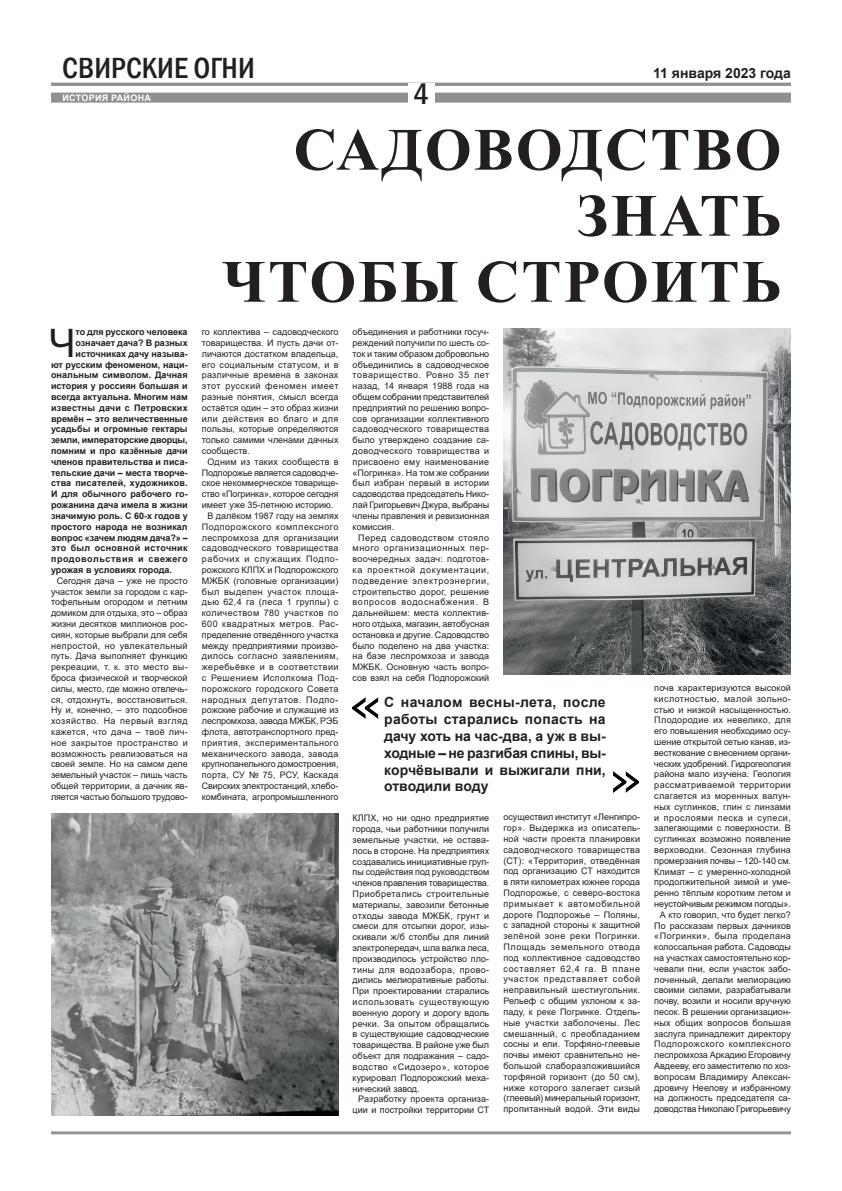
<style>
.page{position:relative;width:842px;height:1191px;background:#fff}
.page>*{position:absolute;margin:0;border:0;box-sizing:border-box;transform-origin:0 0}
.Основной_заголовок{font:700 60px "Times New Roman";letter-spacing:.035em;color:#231f20}
.Основной_текст{font:39.2px "Arial";color:#231f20}
.Основной_текст-2{font:500 condensed 30px "Franklin Gothic";color:#231f20}
.Основной_текст-3{font:700 14px/16.8px "Arial";color:#231f20;text-align:justify}
.Основной_текст-4{font:9px/10.8px "Arial";color:#231f20;text-align:justify}
.Основной_текст-5{font:700 9px "Arial";color:#231f20}
.Основной_текст-6{font:700 9px "Arial";letter-spacing:.02em;color:#231f20}
.Основной_текст-7{font:700 9px "Arial";letter-spacing:.035em;color:#231f20}
.Основной_текст-8{font:700 9px "Arial";letter-spacing:.06em;color:#231f20}
.Основной_текст-9{font:700 9px "Arial";letter-spacing:.035em;color:#fff}
</style>
<div class="page">
<hr style="left:51px;top:83px;width:740px;height:3px;background:#231f20">
<div style="left:51px;top:93px;width:740px;height:10px;background:#918f8f"></div>
<div style="left:408px;top:83px;width:27px;height:21px;background:#fff"></div>
<hr style="left:51px;top:1131px;width:740px;height:3px;background:#939598">
<img style="left:51px;top:814px;width:287px;height:301px">
<img style="left:503px;top:329px;width:288px;height:345px">
<img style="left:353px;top:697px;width:25px;height:21px">
<img style="left:613px;top:771px;width:26px;height:21px">
<p class="Основной_текст-2" style="left:62px;top:48px;width:194px">СВИРСКИЕ ОГНИ</p>
<p class="Основной_текст-3" style="left:653px;top:65px;width:139px">11 января 2023 года</p>
<p class="Основной_текст-9" style="left:63px;top:91px;width:90px">ИСТОРИЯ РАЙОНА</p>
<p class="Основной_текст-2" style="left:413px;top:74px;width:17px">4</p>
<p class="Основной_текст" style="left:49px;top:316px;width:28px">Ч</p>
<p class="Основной_текст-5" style="left:75px;top:326px;width:114px">то для русского человека</p>
<p class="Основной_текст-5" style="left:75px;top:336px;width:114px">означает дача? В разных</p>
<p class="Основной_текст-5" style="left:75px;top:347px;width:114px">источниках дачу называ-</p>
<p class="Основной_текст-5" style="left:51px;top:358px;width:138px">ют русским феноменом, наци-</p>
<p class="Основной_текст-5" style="left:51px;top:369px;width:138px">ональным символом. Дачная</p>
<p class="Основной_текст-5" style="left:51px;top:380px;width:138px">история у россиян большая и</p>
<p class="Основной_текст-5" style="left:51px;top:390px;width:138px">всегда актуальна. Многим нам</p>
<p class="Основной_текст-6" style="left:51px;top:401px;width:138px">известны дачи с Петровских</p>
<p class="Основной_текст-5" style="left:51px;top:412px;width:138px">времён – это величественные</p>
<p class="Основной_текст-5" style="left:51px;top:423px;width:138px">усадьбы и огромные гектары</p>
<p class="Основной_текст-5" style="left:51px;top:434px;width:138px">земли, императорские дворцы,</p>
<p class="Основной_текст-5" style="left:51px;top:444px;width:138px">помним и про казённые дачи</p>
<p class="Основной_текст-5" style="left:51px;top:455px;width:138px">членов правительства и писа-</p>
<p class="Основной_текст-5" style="left:51px;top:466px;width:138px">тельские дачи – места творче-</p>
<p class="Основной_текст-5" style="left:51px;top:477px;width:138px">ства писателей, художников.</p>
<p class="Основной_текст-5" style="left:51px;top:488px;width:138px">И для обычного рабочего го-</p>
<p class="Основной_текст-5" style="left:51px;top:498px;width:138px">рожанина дача имела в жизни</p>
<p class="Основной_текст-5" style="left:51px;top:509px;width:138px">значимую роль. С 60-х годов у</p>
<p class="Основной_текст-5" style="left:51px;top:520px;width:138px">простого народа не возникал</p>
<p class="Основной_текст-5" style="left:51px;top:531px;width:138px">вопрос «зачем людям дача?» –</p>
<p class="Основной_текст-7" style="left:51px;top:542px;width:138px">это был основной источник</p>
<p class="Основной_текст-8" style="left:51px;top:552px;width:138px">продовольствия и свежего</p>
<p class="Основной_текст-5" style="left:51px;top:563px;width:122px">урожая в условиях города.</p>
<p class="Основной_текст-4" style="left:51px;top:575px;width:138px;text-indent:6px">Сегодня дача – уже не просто участок земли за городом с кар&shy;тофельным огородом и летним домиком для отдыха, это – образ жизни десятков миллионов рос&shy;сиян, которые выбрали для себя непростой, но увлекательный путь. Дача выполняет функцию рекреации, т. к. это место вы&shy;броса физической и творческой силы, место, где можно отвлечь&shy;ся, отдохнуть, восстановиться.<br>Ну и, конечно, – это подсобное хозяйство. На первый взгляд кажется, что дача – твоё лич&shy;ное закрытое пространство и возможность реализоваться на своей земле. Но на самом деле земельный участок – лишь часть общей территории, а дачник яв&shy;ляется частью большого трудово-</p>
<p class="Основной_заголовок" style="left:294px;top:106px;width:489px">САДОВОДСТВО</p>
<p class="Основной_заголовок" style="left:577px;top:172px;width:206px">ЗНАТЬ</p>
<p class="Основной_заголовок" style="left:222px;top:238px;width:561px">ЧТОБЫ СТРОИТЬ</p>
<p class="Основной_текст-4" style="left:202px;top:326px;width:138px">го коллектива – садоводческого товарищества. И пусть дачи от&shy;личаются достатком владельца, его социальным статусом, и в различные времена в законах этот русский феномен имеет разные понятия, смысл всегда остаётся один – это образ жизни или действия во благо и для пользы, которые определяются только самими членами дачных сообществ.</p>
<p class="Основной_текст-4" style="left:202px;top:456px;width:138px;text-indent:6px">Одним из таких сообществ в Подпорожье является садоводче&shy;ское некоммерческое товарище&shy;ство «Погринка», которое сегодня имеет уже 35-летнюю историю.</p>
<p class="Основной_текст-4" style="left:202px;top:510px;width:138px;text-indent:6px">В далёком 1987 году на землях Подпорожского комплексного леспромхоза для организации садоводческого товарищества рабочих и служащих Подпо&shy;рожского КЛПХ и Подпорожского МЖБК (головные организации) был выделен участок площа&shy;дью 62,4 га (леса 1 группы) с количеством 780 участков по 600 квадратных метров. Рас&shy;пределение отведённого участка между предприятиями произво&shy;дилось согласно заявлениям, жеребьёвке и в соответствии с Решением Исполкома Под&shy;порожского городского Совета народных депутатов. Подпо&shy;рожские рабочие и служащие из леспромхоза, завода МЖБК, РЭБ флота, автотранспортного пред&shy;приятия, экспериментального механического завода, завода крупнопанельного домостроения, порта, СУ № 75, РСУ, Каскада Свирских электростанций, хлебо&shy;комбината, агропромышленного</p>
<p class="Основной_текст-4" style="left:353px;top:326px;width:138px">объединения и работники госуч&shy;реждений получили по шесть со&shy;ток и таким образом добровольно объединились в садоводческое товарищество. Ровно 35 лет назад, 14 января 1988 года на общем собрании представителей предприятий по решению вопро&shy;сов организации коллективного садоводческого товарищества было утверждено создание са&shy;доводческого товарищества и присвоено ему наименование «Погринка». На том же собрании был избран первый в истории садоводства председатель Нико&shy;лай Григорьевич Джура, выбраны члены правления и ревизионная комиссия.</p>
<p class="Основной_текст-4" style="left:353px;top:532px;width:138px;text-indent:6px">Перед садоводством стояло много организационных пер&shy;воочередных задач: подготов&shy;ка проектной документации, подведение электроэнергии, строительство дорог, решение вопросов водоснабжения. В дальнейшем: места коллектив&shy;ного отдыха, магазин, автобусная остановка и другие. Садоводство было поделено на два участка: на базе леспромхоза и завода МЖБК. Основную часть вопро&shy;сов взял на себя Подпорожский</p>
<p class="Основной_текст-4" style="left:654px;top:682px;width:138px">почв характеризуются высокой кислотностью, малой зольно&shy;стью и низкой насыщенностью.<br>Плодородие их невелико, для его повышения необходимо осу&shy;шение открытой сетью канав, из&shy;весткование с внесением органи&shy;ческих удобрений. Гидрогеология района мало изучена. Геология рассматриваемой территории слагается из моренных валун&shy;ных суглинков, глин с линзами и прослоями песка и супеси, залегающими с поверхности. В суглинках возможно появление верховодки. Сезонная глубина промерзания почвы – 120-140 см.<br>Климат – с умеренно-холодной продолжительной зимой и уме&shy;ренно тёплым коротким летом и неустойчивым режимом погоды».</p>
<p class="Основной_текст-4" style="left:654px;top:909px;width:138px;text-indent:6px">А кто говорил, что будет легко?<br>По рассказам первых дачников «Погринки», была проделана колоссальная работа. Садоводы на участках самостоятельно кор&shy;чевали пни, если участок забо&shy;лоченный, делали мелиорацию своими силами, разрабатывали почву, возили и носили вручную песок. В решении организацион&shy;ных общих вопросов большая заслуга принадлежит директору Подпорожского комплексного леспромхоза Аркадию Егоровичу Авдееву, его заместителю по хоз&shy;вопросам Владимиру Алексан&shy;дровичу Неелову и избранному на должность председателя са&shy;доводства Николаю Григорьевичу</p>
<p class="Основной_текст-3" style="left:384px;top:694px;width:223px">С началом весны-лета, после работы старались попасть на дачу хоть на час-два, а уж в вы&shy;ходные – не разгибая спины, вы&shy;корчёвывали и выжигали пни, отводили воду</p>
<p class="Основной_текст-4" style="left:503px;top:811px;width:138px">осуществил институт «Ленгипро&shy;гор». Выдержка из описатель&shy;ной части проекта планировки садоводческого товарищества (СТ): «Территория, отведённая под организацию СТ находится в пяти километрах южнее города Подпорожье, с северо-востока примыкает к автомобильной дороге Подпорожье – Поляны, с западной стороны к защитной зелёной зоне реки Погринки.<br>Площадь земельного отвода под коллективное садоводство составляет 62,4 га. В плане участок представляет собой неправильный шестиугольник.<br>Рельеф с общим уклоном к за&shy;паду, к реке Погринке. Отдель&shy;ные участки заболочены. Лес смешанный, с преобладанием сосны и ели. Торфяно-глеевые почвы имеют сравнительно не&shy;большой слаборазложившийся торфяной горизонт (до 50 см), ниже которого залегает сизый (глеевый) минеральный горизонт, пропитанный водой. Эти виды</p>
<p class="Основной_текст-4" style="left:353px;top:812px;width:138px">КЛПХ, но ни одно предприятие города, чьи работники получили земельные участки, не остава&shy;лось в стороне. На предприятиях создавались инициативные груп&shy;пы содействия под руководством членов правления товарищества.<br>Приобретались строительные материалы, завозили бетонные отходы завода МЖБК, грунт и смеси для отсыпки дорог, изы&shy;скивали ж/б столбы для линий электропередач, шла валка леса, производилось устройство пло&shy;тины для водозабора, прово&shy;дились мелиоративные работы.<br>При проектировании старались использовать существующую военную дорогу и дорогу вдоль речки. За опытом обращались в существующие садоводческие товарищества. В районе уже был объект для подражания – садо&shy;водство «Сидозеро», которое курировал Подпорожский меха&shy;нический завод.</p>
<p class="Основной_текст-4" style="left:353px;top:1093px;width:138px;text-align:right">Разработку проекта организа&shy;ции и постройки территории СТ</p>
</div>
